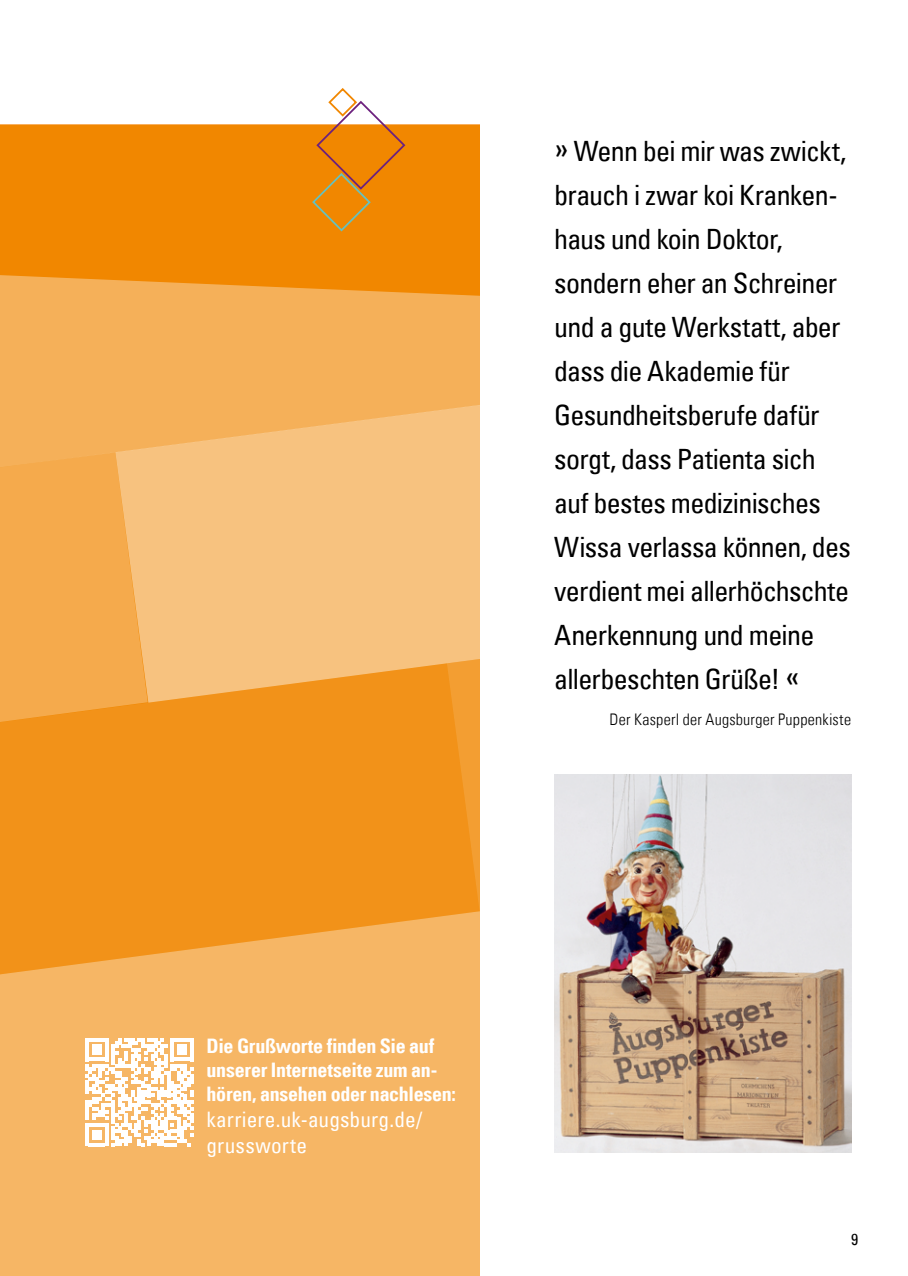
<style>
.page{position:relative;width:908px;height:1276px;background:#fff}
.page>*{position:absolute;margin:0;border:0;box-sizing:border-box;transform-origin:0 0}
.t1{font:condensed 28px/44px "Univers Com 57";letter-spacing:-.025em;color:#000}
.t2{font:condensed 21.4px/25.6px "Univers Com 57";letter-spacing:.005em;color:#fff}
.t3{font:20px/24px "Univers Com 67 Bold Cond";letter-spacing:-.015em;color:#fff}
.t4{font:16px "Univers Com 47 Light Cond";letter-spacing:.015em;color:#000}
.t5{font:condensed 16px "Univers Com 57";color:#000}
.s1{font-family:"Tisa OT";font-stretch:normal}
</style>
<div class="page">
<div style="left:0;top:126px;width:479px;height:1150px;background:#f18700"></div>
<div style="left:0;top:977px;width:479px;height:299px;background:#f6b665"></div>
<svg style="left:0;top:275px;width:479px;height:177px;fill:#f5b059"></svg>
<div style="left:0;top:452px;width:115px;height:211px;background:#f5aa4c"></div>
<svg style="left:115px;top:393px;width:364px;height:270px;fill:#f7c27f"></svg>
<div style="left:446px;top:612px;width:33px;height:51px;background:#f7c27f"></div>
<svg style="left:0;top:663px;width:479px;height:314px;fill:#f29219"></svg>
<img style="left:554px;top:774px;width:296px;height:378px">
<svg style="left:311px;top:88px;width:95px;height:144px"></svg>
<svg style="left:85px;top:1038px;width:108px;height:108px"></svg>
<p class="t1" style="left:554px;top:128px;width:298px"><span class="s1">»</span> Wenn bei mir was zwickt, brauch i zwar koi Kranken&shy;haus und koin Doktor, sondern eher an Schreiner und a gute Werkstatt, aber dass die Akademie für<br>Gesundheitsberufe dafür sorgt, dass Patienta sich auf bestes medizinisches<br>Wissa verlassa können, des verdient mei allerhöchschte<br>Anerkennung und meine allerbeschten Grüße! <span class="s1">«</span></p>
<p class="t4" style="left:609px;top:709px;width:243px">Der Kasperl der Augsburger Puppenkiste</p>
<p class="t3" style="left:206px;top:1034px;width:251px">Die Grußworte finden Sie auf unserer Internetseite zum an&shy;hören, ansehen oder nachlesen:</p>
<p class="t2" style="left:206px;top:1106px;width:217px">karriere.uk-augsburg.de/ grussworte</p>
<p class="t5" style="left:850px;top:1229px;width:9px">9</p>
</div>
